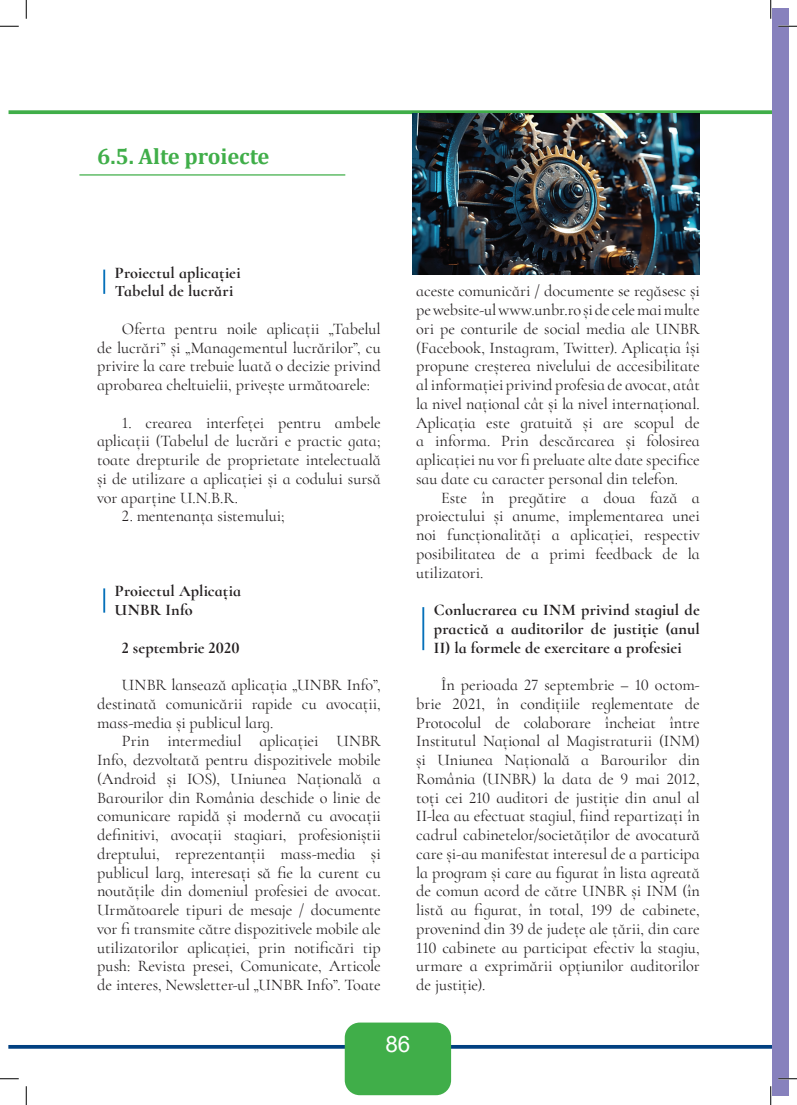
<style>
.page{position:relative;width:797px;height:1105px;background:#fff}
.page>*{position:absolute;margin:0;border:0;box-sizing:border-box;transform-origin:0 0}
.titlu_CAP{font:700 22.5px "Cambria";letter-spacing:-.005em;color:#40ae49}
.t1{font:22.5px "Arial";color:#fff}
.TEXT{font:16.25px/18.8px "Cormorant Infant";letter-spacing:-.005em;color:#231f20;text-align:justify}
.bold_retras{font:700 16.25px/18.8px "Cormorant Infant";letter-spacing:.01em;color:#231f20}
.cronologie{font:700 16.25px "Cormorant Infant";letter-spacing:.01em;color:#231f20}
</style>
<div class="page">
<svg style="left:9px;top:1045px;width:762px;height:4px;background:#124c89"></svg>
<div style="left:345px;top:1022px;width:106px;height:73px;background:#40ae49;border-radius:15px"></div>
<svg style="left:9px;top:110px;width:762px;height:4px;background:#50b458"></svg>
<hr style="left:103px;top:270px;width:2px;height:24px;background:#0671ba">
<hr style="left:103px;top:588px;width:2px;height:25px;background:#0671ba">
<hr style="left:422px;top:607px;width:2px;height:43px;background:#0671ba">
<hr style="left:79px;top:174px;width:266px;height:2px;background:#40ae49">
<img style="left:412px;top:113px;width:287px;height:161px">
<div style="left:771px;top:9px;width:17px;height:1087px;background:#8781bd"></div>
<svg style="left:0;top:25px;width:19px;height:2px"></svg>
<svg style="left:778px;top:25px;width:19px;height:2px"></svg>
<svg style="left:0;top:1078px;width:19px;height:1px"></svg>
<svg style="left:778px;top:1078px;width:19px;height:1px"></svg>
<svg style="left:25px;top:0;width:2px;height:19px"></svg>
<svg style="left:25px;top:1086px;width:2px;height:19px"></svg>
<svg style="left:770px;top:0;width:1px;height:19px"></svg>
<svg style="left:770px;top:1086px;width:1px;height:19px"></svg>
<p class="titlu_CAP" style="left:97px;top:140px;width:174px">6.5. Alte proiecte</p>
<p class="bold_retras" style="left:115px;top:263px;width:127px">Proiectul aplicației<br>Tabelul de lucrări</p>
<p class="TEXT" style="left:97px;top:319px;width:285px;text-indent:25px">Oferta pentru noile aplicații „Tabelul de lucrări” și „Managementul lucrărilor”, cu privire la care trebuie luată o decizie privind aprobarea cheltuielii, privește următoarele:</p>
<p class="TEXT" style="left:97px;top:413px;width:285px;text-indent:25px">1. crearea interfeței pentru ambele aplicații (Tabelul de lucrări e practic gata; toate drepturile de proprietate intelectuală și de utilizare a aplicației și a codului sursă vor aparține U.N.B.R.</p>
<p class="TEXT" style="left:122px;top:507px;width:164px">2. mentenanța sistemului;</p>
<p class="bold_retras" style="left:115px;top:582px;width:128px">Proiectul Aplicația<br>UNBR Info</p>
<p class="cronologie" style="left:122px;top:637px;width:119px">2 septembrie 2020</p>
<p class="TEXT" style="left:97px;top:675px;width:285px;text-indent:25px">UNBR lansează aplicația „UNBR Info”, destinată comunicării rapide cu avocații, mass-media și publicul larg.</p>
<p class="TEXT" style="left:97px;top:732px;width:285px;text-indent:25px">Prin intermediul aplicației UNBR Info, dezvoltată pentru dispozitivele mobile (Android și IOS), Uniunea Națională a Barourilor din România deschide o linie de comunicare rapidă și modernă cu avocații definitivi, avocații stagiari, profesioniștii dreptului, reprezentanții mass-media și publicul larg, interesați să fie la curent cu noutățile din domeniul profesiei de avocat.<br>Următoarele tipuri de mesaje / documente vor fi transmite către dispozitivele mobile ale utilizatorilor aplicației, prin notificări tip push: Revista presei, Comunicate, Articole de interes, Newsletter-ul „UNBR Info”. Toate</p>
<p class="TEXT" style="left:416px;top:282px;width:285px">aceste comunicări / documente se regăsesc și pe website-ul www.unbr.ro și de cele mai multe ori pe conturile de social media ale UNBR (Facebook, Instagram, Twitter). Aplicația își propune creșterea nivelului de accesibilitate al informației privind profesia de avocat, atât la nivel național cât și la nivel internațional.<br>Aplicația este gratuită și are scopul de a informa. Prin descărcarea și folosirea aplicației nu vor fi preluate alte date specifice sau date cu caracter personal din telefon.</p>
<p class="TEXT" style="left:416px;top:488px;width:285px;text-indent:25px">Este în pregătire a doua fază a proiectului și anume, implementarea unei noi funcționalități a aplicației, respectiv posibilitatea de a primi feedback de la utilizatori.</p>
<p class="bold_retras" style="left:434px;top:600px;width:267px;text-align:justify">Conlucrarea cu INM privind stagiul de practică a auditorilor de justiție (anul II) la formele de exercitare a profesiei</p>
<p class="TEXT" style="left:416px;top:675px;width:285px;text-indent:25px">În perioada 27 septembrie – 10 octom&shy;brie 2021, în condițiile reglementate de Protocolul de colaborare încheiat între Institutul Național al Magistraturii (INM) și Uniunea Națională a Barourilor din România (UNBR) la data de 9 mai 2012, toți cei 210 auditori de justiție din anul al II-lea au efectuat stagiul, fiind repartizați în cadrul cabinetelor/societăților de avocatură care și-au manifestat interesul de a participa la program și care au figurat în lista agreată de comun acord de către UNBR și INM (în listă au figurat, în total, 199 de cabinete, provenind din 39 de județe ale țării, din care 110 cabinete au participat efectiv la stagiu, urmare a exprimării opțiunilor auditorilor de justiție).</p>
<p class="t1" style="left:385px;top:1028px;width:27px">86</p>
</div>
